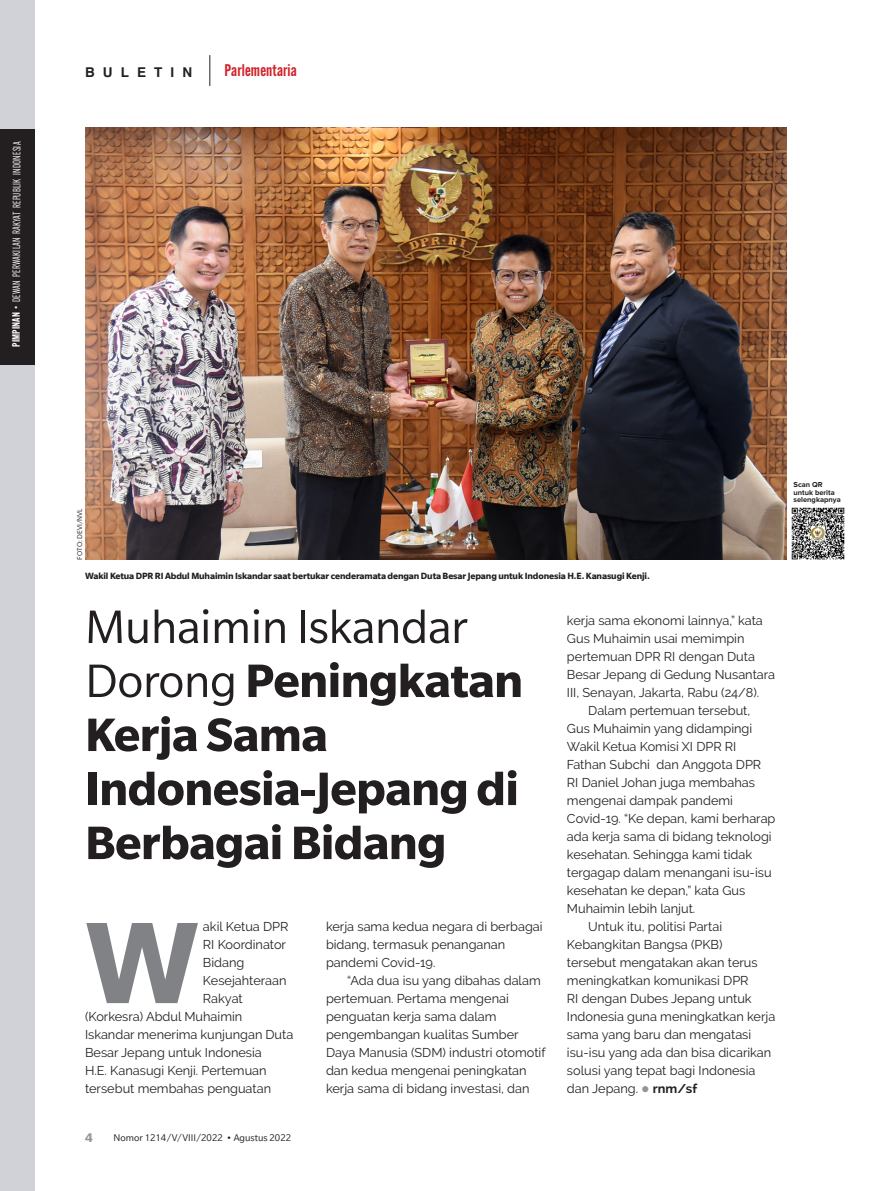
<style>
.page{position:relative;width:893px;height:1191px;background:#fff}
.page>*{position:absolute;margin:0;border:0;box-sizing:border-box;transform-origin:0 0}
.BODY_NEW{font:700 126.15px "Slate";color:#808285}
.JUDUL_NEW{font:700 51px/54px "Slate";letter-spacing:-.01em;color:#231f20}
.t1{font:600 16.5px "Alternate Gothic Cond ATF";letter-spacing:.01em;color:#d1232a}
.t2{font:700 13.5px "Helvetica";letter-spacing:.6em;color:#231f20}
.t3{font:700 13.5px "Slate";color:#939598}
.BODY_NEW-2{font:12.75px/18px "Raleway";color:#231f20}
.t4{font:10.5px "Alternate Gothic Cond ATF";letter-spacing:.015em;color:#fff}
.t5{font:10.5px "Slate";color:#231f20}
.CAPTION_NEW{font:700 9.75px "Slate";letter-spacing:-.01em;color:#231f20}
.t6{font:700 7.5px/7.5px "Proxima Nova";color:#231f20}
.KREDIT_FOTO_NEW{font:7.5px "Slate";color:#231f20}
.s1{font-weight:600}
.s2{font-weight:400}
.s3{color:#939598}
.s4{font-weight:700}
</style>
<div class="page">
<hr style="left:892px;top:0;width:1px;height:1191px;background:#d0d2d7">
<hr style="left:892px;top:129px;width:1px;height:236px;background:#231f20">
<div style="left:0;top:0;width:34px;height:1191px;background:#d0d2d7"></div>
<div style="left:0;top:129px;width:34px;height:236px;background:#231f20"></div>
<img style="left:791px;top:507px;width:54px;height:53px">
<img style="left:85px;top:128px;width:702px;height:432px">
<hr style="left:210px;top:55px;width:1px;height:31px;background:#231f20">
<p class="t4" style="left:10px;top:347px;width:206px;rotate:-90deg"><span class="s1">PIMPINAN</span> • DEWAN PERWAKILAN RAKYAT REPUBLIK INDONESIA</p>
<p class="t2" style="left:85px;top:63px;width:109px">BULETIN</p>
<p class="t1" style="left:225px;top:60px;width:74px">Parlementaria</p>
<p class="KREDIT_FOTO_NEW" style="left:76px;top:560px;width:53px;rotate:-90deg">FOTO: DEVI/NVL</p>
<p class="CAPTION_NEW" style="left:85px;top:571px;width:566px">Wakil Ketua DPR RI Abdul Muhaimin Iskandar saat bertukar cenderamata dengan Duta Besar Jepang untuk Indonesia H.E. Kanasugi Kenji.</p>
<p class="JUDUL_NEW" style="left:85px;top:599px;width:440px"><span class="s2">Muhaimin Iskandar<br>Dorong</span> Peningkatan<br>Kerja Sama<br>Indonesia-Jepang di<br>Berbagai Bidang</p>
<p class="BODY_NEW" style="left:85px;top:893px;width:116px">W</p>
<p class="BODY_NEW-2" style="left:203px;top:917px;width:87px">akil Ketua DPR</p>
<p class="BODY_NEW-2" style="left:203px;top:935px;width:85px">RI Koordinator</p>
<p class="BODY_NEW-2" style="left:203px;top:953px;width:43px">Bidang</p>
<p class="BODY_NEW-2" style="left:203px;top:971px;width:85px">Kesejahteraan</p>
<p class="BODY_NEW-2" style="left:203px;top:989px;width:41px">Rakyat</p>
<p class="BODY_NEW-2" style="left:85px;top:1007px;width:159px">(Korkesra) Abdul Muhaimin</p>
<p class="BODY_NEW-2" style="left:85px;top:1025px;width:210px">Iskandar menerima kunjungan Duta</p>
<p class="BODY_NEW-2" style="left:85px;top:1043px;width:178px">Besar Jepang untuk Indonesia</p>
<p class="BODY_NEW-2" style="left:85px;top:1061px;width:183px">H.E. Kanasugi Kenji. Pertemuan</p>
<p class="BODY_NEW-2" style="left:85px;top:1079px;width:188px">tersebut membahas penguatan</p>
<p class="t3" style="left:85px;top:1130px;width:9px">4</p>
<p class="t5" style="left:114px;top:1132px;width:179px">Nomor 1214/V/VIII/2022 • Agustus 2022</p>
<p class="BODY_NEW-2" style="left:326px;top:917px;width:218px">kerja sama kedua negara di berbagai bidang, termasuk penanganan pandemi Covid-19.</p>
<p class="BODY_NEW-2" style="left:326px;top:971px;width:221px;text-indent:21px">“Ada dua isu yang dibahas dalam pertemuan. Pertama mengenai penguatan kerja sama dalam pengembangan kualitas Sumber<br>Daya Manusia (SDM) industri otomotif dan kedua mengenai peningkatan kerja sama di bidang investasi, dan</p>
<p class="BODY_NEW-2" style="left:567px;top:611px;width:210px">kerja sama ekonomi lainnya,” kata<br>Gus Muhaimin usai memimpin pertemuan DPR RI dengan Duta<br>Besar Jepang di Gedung Nusantara<br>III, Senayan, Jakarta, Rabu (24/8).</p>
<p class="BODY_NEW-2" style="left:567px;top:701px;width:210px;text-indent:21px">Dalam pertemuan tersebut,<br>Gus Muhaimin yang didampingi<br>Wakil Ketua Komisi XI DPR RI<br>Fathan Subchi dan Anggota DPR<br>RI Daniel Johan juga membahas mengenai dampak pandemi<br>Covid-19. “Ke depan, kami berharap ada kerja sama di bidang teknologi kesehatan. Sehingga kami tidak tergagap dalam menangani isu-isu kesehatan ke depan,” kata Gus<br>Muhaimin lebih lanjut.</p>
<p class="BODY_NEW-2" style="left:567px;top:917px;width:210px;text-indent:21px">Untuk itu, politisi Partai<br>Kebangkitan Bangsa (PKB)<br>tersebut mengatakan akan terus meningkatkan komunikasi DPR<br>RI dengan Dubes Jepang untuk<br>Indonesia guna meningkatkan kerja sama yang baru dan mengatasi isu-isu yang ada dan bisa dicarikan solusi yang tepat bagi Indonesia dan Jepang. <span class="s3">●</span> <span class="s4">rnm/sf</span></p>
<p class="t6" style="left:793px;top:481px;width:31px">Scan QR</p>
<p class="t6" style="left:793px;top:488px;width:49px">untuk berita selengkapnya</p>
</div>
